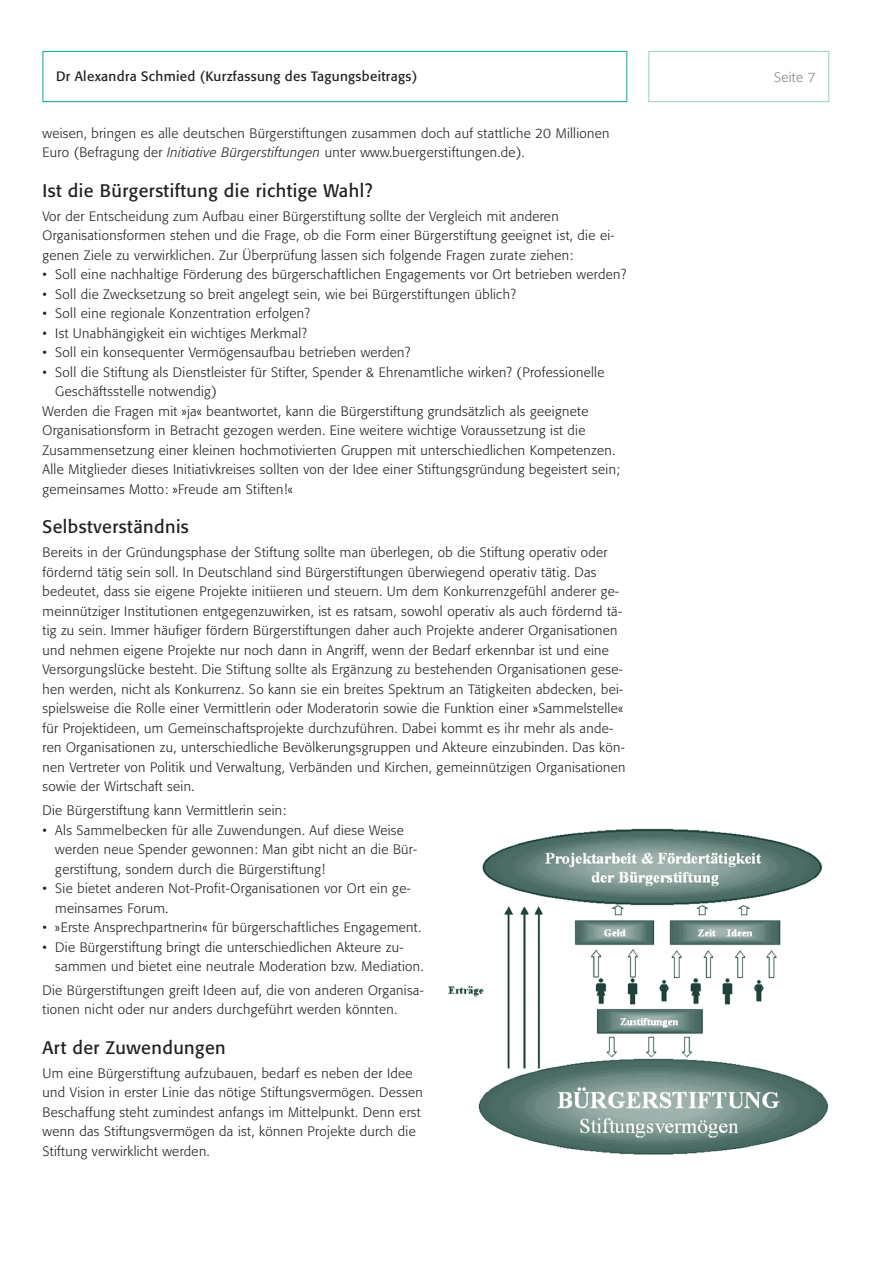
<style>
.page{position:relative;width:893px;height:1263px;background:#fff}
.page>*{position:absolute;margin:0;border:0;box-sizing:border-box;transform-origin:0 0}
.t1{font:18px "Tn T Form BSK";letter-spacing:.025em;color:#231f20}
.t2{font:300 13.5px/19.5px "Tn T Form BSK";letter-spacing:.025em;color:#231f20}
.t3{font:13.5px "Tn T Form BSK";letter-spacing:.025em;color:#231f20}
.t4{font:300 13.5px "Tn T Form BSK";letter-spacing:.025em;color:#808285}
.s1{font-style:italic}
</style>
<div class="page">
<div style="left:43px;top:51px;width:584px;height:51px;border:1px solid #00ac96"></div>
<div style="left:648px;top:51px;width:181px;height:51px;border:1px solid #94d0c5"></div>
<img style="left:448px;top:829px;width:381px;height:326px">
<p class="t3" style="left:56px;top:68px;width:363px">Dr Alexandra Schmied (Kurzfassung des Tagungsbeitrags)</p>
<p class="t4" style="left:774px;top:69px;width:43px">Seite 7</p>
<p class="t2" style="left:43px;top:123px;width:569px">weisen, bringen es alle deutschen Bürgerstiftungen zusammen doch auf stattliche 20 Millionen<br>Euro (Befragung der <span class="s1">Initiative Bürgerstiftungen</span> unter www.buergerstiftungen.de).</p>
<h1 class="t1" style="left:43px;top:180px;width:332px">Ist die Bürgerstiftung die richtige Wahl?</h1>
<p class="t2" style="left:43px;top:206px;width:573px">Vor der Entscheidung zum Aufbau einer Bürgerstiftung sollte der Vergleich mit anderen<br>Organisationsformen stehen und die Frage, ob die Form einer Bürgerstiftung geeignet ist, die ei&shy;genen Ziele zu verwirklichen. Zur Überprüfung lassen sich folgende Fragen zurate ziehen:</p>
<p class="t2" style="left:43px;top:265px;width:585px">• Soll eine nachhaltige Förderung des bürgerschaftlichen Engagements vor Ort betrieben werden?</p>
<p class="t2" style="left:43px;top:284px;width:475px">• Soll die Zwecksetzung so breit angelegt sein, wie bei Bürgerstiftungen üblich?</p>
<p class="t2" style="left:43px;top:304px;width:269px">• Soll eine regionale Konzentration erfolgen?</p>
<p class="t2" style="left:43px;top:323px;width:266px">• Ist Unabhängigkeit ein wichtiges Merkmal?</p>
<p class="t2" style="left:43px;top:343px;width:369px">• Soll ein konsequenter Vermögensaufbau betrieben werden?</p>
<p class="t2" style="left:43px;top:362px;width:563px">• Soll die Stiftung als Dienstleister für Stifter, Spender &amp; Ehrenamtliche wirken? (Professionelle</p>
<p class="t2" style="left:55px;top:382px;width:163px">Geschäftsstelle notwendig)</p>
<p class="t2" style="left:43px;top:401px;width:547px">Werden die Fragen mit »ja« beantwortet, kann die Bürgerstiftung grundsätzlich als geeignete</p>
<p class="t2" style="left:43px;top:421px;width:544px">Organisationsform in Betracht gezogen werden. Eine weitere wichtige Voraussetzung ist die</p>
<p class="t2" style="left:43px;top:440px;width:574px">Zusammensetzung einer kleinen hochmotivierten Gruppen mit unterschiedlichen Kompetenzen.</p>
<p class="t2" style="left:43px;top:460px;width:579px">Alle Mitglieder dieses Initiativkreises sollten von der Idee einer Stiftungsgründung begeistert sein;</p>
<p class="t2" style="left:43px;top:479px;width:252px">gemeinsames Motto: »Freude am Stiften!«</p>
<h1 class="t1" style="left:43px;top:516px;width:148px">Selbstverständnis</h1>
<p class="t2" style="left:43px;top:543px;width:584px">Bereits in der Gründungsphase der Stiftung sollte man überlegen, ob die Stiftung operativ oder fördernd tätig sein soll. In Deutschland sind Bürgerstiftungen überwiegend operativ tätig. Das bedeutet, dass sie eigene Projekte initiieren und steuern. Um dem Konkurrenzgefühl anderer ge&shy;meinnütziger Institutionen entgegenzuwirken, ist es ratsam, sowohl operativ als auch fördernd tä&shy;tig zu sein. Immer häufiger fördern Bürgerstiftungen daher auch Projekte anderer Organisationen und nehmen eigene Projekte nur noch dann in Angriff, wenn der Bedarf erkennbar ist und eine Versorgungslücke besteht. Die Stiftung sollte als Ergänzung zu bestehenden Organisationen gese&shy;hen werden, nicht als Konkurrenz. So kann sie ein breites Spektrum an Tätigkeiten abdecken, bei&shy;spielsweise die Rolle einer Vermittlerin oder Moderatorin sowie die Funktion einer »Sammelstelle« für Projektideen, um Gemeinschaftsprojekte durchzuführen. Dabei kommt es ihr mehr als ande&shy;ren Organisationen zu, unterschiedliche Bevölkerungsgruppen und Akteure einzubinden. Das kön&shy;nen Vertreter von Politik und Verwaltung, Verbänden und Kirchen, gemeinnützigen Organisationen sowie der Wirtschaft sein.</p>
<p class="t2" style="left:43px;top:801px;width:245px">Die Bürgerstiftung kann Vermittlerin sein:</p>
<p class="t2" style="left:55px;top:820px;width:363px;text-indent:-13px">• Als Sammelbecken für alle Zuwendungen. Auf diese Weise werden neue Spender gewonnen: Man gibt nicht an die Bür&shy;gerstiftung, sondern durch die Bürgerstiftung!</p>
<p class="t2" style="left:55px;top:879px;width:357px;text-indent:-13px">• Sie bietet anderen Not-Profit-Organisationen vor Ort ein ge&shy;meinsames Forum.</p>
<p class="t2" style="left:43px;top:918px;width:380px">• »Erste Ansprechpartnerin« für bürgerschaftliches Engagement.</p>
<p class="t2" style="left:55px;top:937px;width:370px;text-indent:-13px">• Die Bürgerstiftung bringt die unterschiedlichen Akteure zu&shy;sammen und bietet eine neutrale Moderation bzw. Mediation.</p>
<p class="t2" style="left:43px;top:980px;width:383px">Die Bürgerstiftungen greift Ideen auf, die von anderen Organisa&shy;tionen nicht oder nur anders durchgeführt werden könnten.</p>
<h1 class="t1" style="left:43px;top:1037px;width:185px">Art der Zuwendungen</h1>
<p class="t2" style="left:43px;top:1063px;width:382px">Um eine Bürgerstiftung aufzubauen, bedarf es neben der Idee und Vision in erster Linie das nötige Stiftungsvermögen. Dessen Beschaffung steht zumindest anfangs im Mittelpunkt. Denn erst wenn das Stiftungsvermögen da ist, können Projekte durch die Stiftung verwirklicht werden.</p>
</div>
